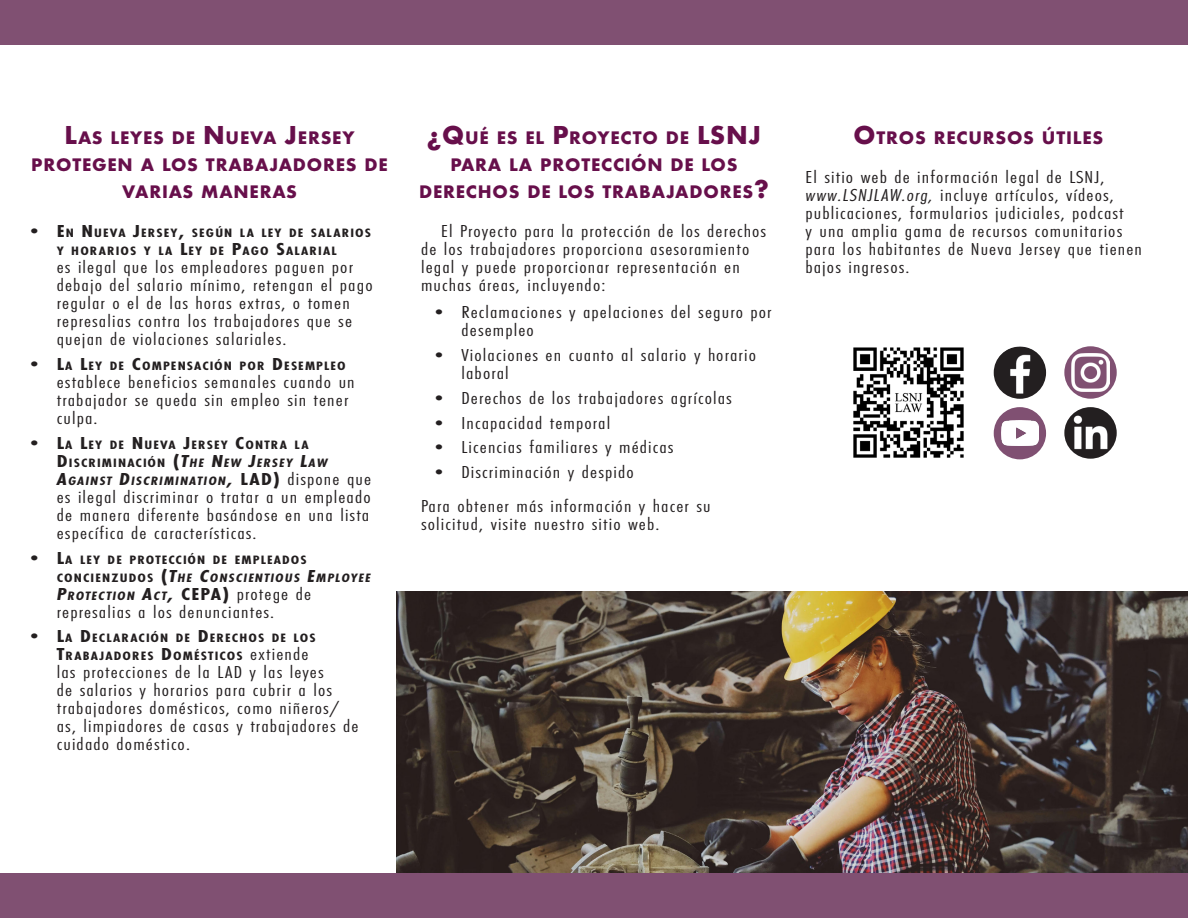
<style>
.page{position:relative;width:1188px;height:918px;background:#fff}
.page>*{position:absolute;margin:0;border:0;box-sizing:border-box;transform-origin:0 0}
.t1{font:700 18.9px/27px "Futura PT";letter-spacing:.045em;color:#670f4b}
.t2{font:18px/18px "Futura PT Cond";letter-spacing:.05em;color:#231f20;scale:1.25 1}
.t3{font:700 12.6px/18px "Futura PT Cond";letter-spacing:.07em;color:#231f20;scale:1.25 1}
.s1{font-size:27px}
.s2{font-size:18px}
.s3{font-style:italic;font-size:18px}
.s4{font-style:italic}
.s5{font-weight:700}
.s6{font-weight:400;font-size:18px}
</style>
<div class="page">
<img style="left:396px;top:592px;width:792px;height:282px">
<div style="left:0;top:0;width:1188px;height:44px;background:#805072"></div>
<div style="left:0;top:874px;width:1188px;height:44px;background:#805072"></div>
<div style="left:1064px;top:346px;width:53px;height:53px;background:#805072;border-radius:50%"></div>
<img style="left:1071px;top:353px;width:39px;height:39px">
<img style="left:1064px;top:407px;width:53px;height:52px;border-radius:26px">
<img style="left:994px;top:346px;width:52px;height:53px;border-radius:26px">
<div style="left:994px;top:407px;width:52px;height:52px;background:#805072;border-radius:50%"></div>
<img style="left:1002px;top:421px;width:36px;height:25px">
<img style="left:853px;top:347px;width:111px;height:111px">
<p class="t1" style="left:31px;top:124px;width:325px;text-indent:33px"><span class="s1">L</span>AS LEYES DE <span class="s1">N</span>UEVA <span class="s1">J</span>ERSEY<br>PROTEGEN A LOS TRABAJA</p>
<p class="t1" style="left:293px;top:151px;width:96px">DORES DE</p>
<p class="t1" style="left:122px;top:178px;width:164px">VARIAS MAN ERAS</p>
<p class="t3" style="left:23px;top:224px;width:280px;text-align:center"><span class="s2">• E</span>N <span class="s2">N</span>UEVA <span class="s2">J</span>ERSEY<span class="s2">,</span> SEGÚN LA LEY DE SALARIOS<br>Y HORARIOS Y LA <span class="s2">L</span>EY DE <span class="s2">P</span>AGO <span class="s2">S</span>ALARIAL</p>
<p class="t2" style="left:57px;top:258px;width:254px">es ilegal que los empleadores paguen por debajo del salario mínimo, retengan el pago regular o el de las horas extras, o tomen represalias contra los trabajadores que se quejan de violaciones salariales.</p>
<p class="t3" style="left:23px;top:357px;width:260px"><span class="s2">• L</span>A <span class="s2">L</span>EY DE <span class="s2">C</span>OMPENSACIÓN POR <span class="s2">D</span>ESEMPLEO</p>
<p class="t2" style="left:57px;top:373px;width:240px">establece beneficios semanales cuando un trabajador se queda sin empleo sin tener culpa.</p>
<p class="t3" style="left:57px;top:436px;width:218px;text-indent:-34px"><span class="s2">• L</span>A <span class="s2">L</span>EY DE <span class="s2">N</span>UEVA <span class="s2">J</span>ERSEY <span class="s2">C</span>ONTRA LA<br><span class="s2">D</span>ISCRIMINACIÓN <span class="s2">(</span><span class="s3">T</span><span class="s4">HE</span> <span class="s3">N</span><span class="s4">EW</span> <span class="s3">J</span><span class="s4">ERSEY</span> <span class="s3">L</span><span class="s4">AW<br></span><span class="s3">A</span><span class="s4">GAINST</span> <span class="s3">D</span><span class="s4">ISCRIMINATION</span><span class="s3">,</span> <span class="s2">LAD</span></p>
<p class="t2" style="left:57px;top:470px;width:253px;text-align:justify;text-indent:216px"><span class="s5">)</span> dispone que es ilegal discriminar o tratar a un empleado de manera diferente basándose en una lista específica de características.</p>
<p class="t3" style="left:57px;top:550px;width:253px;text-indent:-34px"><span class="s2">• L</span>A LEY DE PROTECCIÓN DE EMPLEADOS<br>CONCIENZUDOS <span class="s2">(</span><span class="s3">T</span><span class="s4">HE</span> <span class="s3">C</span><span class="s4">ONSCIENTIOUS</span> <span class="s3">E</span><span class="s4">MPLOYEE<br></span><span class="s3">P</span><span class="s4">ROTECTION</span> <span class="s3">A</span><span class="s4">CT</span><span class="s3">,</span> <span class="s2">CEPA)</span> <span class="s6">protege de</span></p>
<p class="t2" style="left:57px;top:603px;width:175px">represalias a los denunciantes.</p>
<p class="t3" style="left:57px;top:629px;width:209px;text-indent:-34px"><span class="s2">• L</span>A <span class="s2">D</span>ECLARACIÓN DE <span class="s2">D</span>ERECHOS DE LOS<br><span class="s2">T</span>RABAJADORES <span class="s2">D</span>OMÉSTICOS <span class="s6">extiende</span></p>
<p class="t2" style="left:57px;top:663px;width:243px">las protecciones de la LAD y las leyes<br>de salarios y horarios para cubrir a los trabajadores domésticos, como niñeros/ as, limpiadores de casas y trabajadores de cuidado doméstico.</p>
<p class="t1" style="left:427px;top:124px;width:336px"><span class="s1">¿Q</span>UÉ ES EL <span class="s1">P</span>ROYECTO DE <span class="s1">LSNJ</span></p>
<p class="t1" style="left:450px;top:151px;width:287px">PARA LA PROTECCIÓN DE LOS</p>
<p class="t1" style="left:419px;top:178px;width:246px">DERECHOS DE LOS TRABAJA</p>
<p class="t1" style="left:690px;top:178px;width:81px">DORES<span class="s1">?</span></p>
<p class="t2" style="left:421px;top:222px;width:278px;text-indent:20px">El Proyecto para la protección de los derechos de los trabajadores proporciona asesoramiento legal y puede proporcionar representación en muchas áreas, incluyendo:</p>
<p class="t2" style="left:462px;top:303px;width:250px;text-indent:-34px">• Reclamaciones y apelaciones del seguro por desempleo</p>
<p class="t2" style="left:462px;top:346px;width:237px;text-indent:-34px">• Violaciones en cuanto al salario y horario laboral</p>
<p class="t2" style="left:428px;top:389px;width:245px">• Derechos de los trabajadores agrícolas</p>
<p class="t2" style="left:428px;top:414px;width:147px">• Incapacidad temporal</p>
<p class="t2" style="left:428px;top:438px;width:198px">• Licencias familiares y médicas</p>
<p class="t2" style="left:421px;top:455px;width:233px;line-height:33.8px;text-indent:7px">• Discriminación y despido<br>Para obtener más información y hacer su</p>
<p class="t2" style="left:421px;top:515px;width:192px">solicitud, visite nuestro sitio web.</p>
<p class="t1" style="left:854px;top:124px;width:250px"><span class="s1">O</span>TROS RECURSOS ÚTILES</p>
<p class="t2" style="left:806px;top:168px;width:271px">El sitio web de información legal de LSNJ, <span class="s4">www.LSNJLAW.org,</span> incluye artículos, vídeos, publicaciones, formularios judiciales, podcast<br>y una amplia gama de recursos comunitarios para los habitantes de Nueva Jersey que tienen bajos ingresos.</p>
</div>
